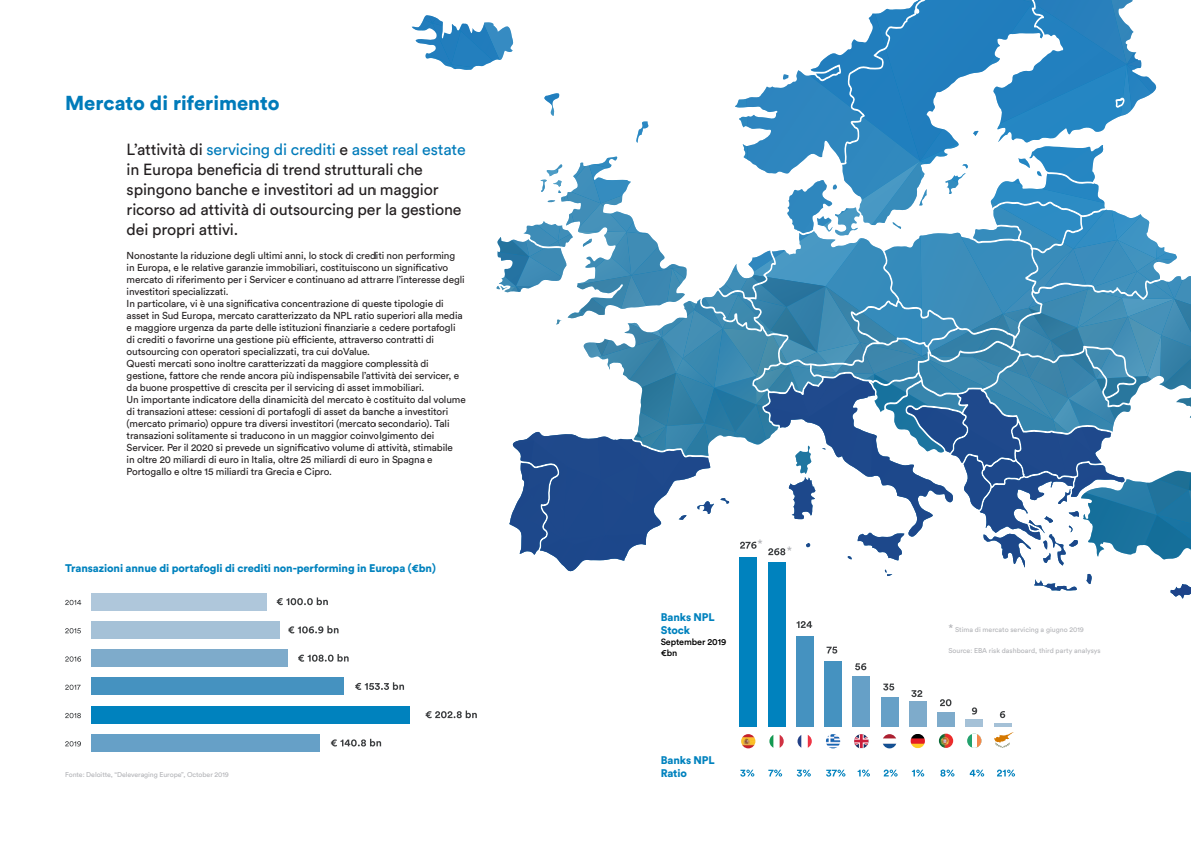
<style>
.page{position:relative;width:1191px;height:842px;background:#fff}
.page>*{position:absolute;margin:0;border:0;box-sizing:border-box;transform-origin:0 0}
.t1{font:900 20px "Circular Std";color:#007bba}
.t2{font:16px/20px "Circular Std";letter-spacing:-.01em;color:#231f20}
.t3{font:12px "Circular Std";color:#b2b3b7}
.t4{font:900 11px "Circular Std";letter-spacing:-.01em;color:#0082be}
.t5{font:10px/12px "Circular Std";letter-spacing:-.01em;color:#231f20}
.t6{font:500 9px "Circular Std";letter-spacing:-.01em;color:#000001}
.t7{font:7px "Circular Std";letter-spacing:-.005em;color:#b2b3b7}
.s1{color:#007bba}
.s2{font-size:11px}
</style>
<div class="page">
<svg style="left:412px;top:0;width:779px;height:599px"></svg>
<svg style="left:509px;top:373px;width:615px;height:218px"></svg>
<svg style="left:1170px;top:584px;width:21px;height:15px"></svg>
<div style="left:91px;top:593px;width:176px;height:17px;background:#afc7db"></div>
<div style="left:91px;top:621px;width:188px;height:17px;background:#a5c1d7"></div>
<div style="left:91px;top:649px;width:197px;height:18px;background:#7eabcb"></div>
<div style="left:91px;top:678px;width:252px;height:17px;background:#4592c0"></div>
<div style="left:91px;top:706px;width:319px;height:17px;background:#0082be"></div>
<div style="left:91px;top:734px;width:229px;height:18px;background:#66a0c7"></div>
<svg style="left:65px;top:600px;width:16px;height:5px"></svg>
<svg style="left:65px;top:628px;width:16px;height:5px"></svg>
<svg style="left:65px;top:656px;width:16px;height:6px"></svg>
<svg style="left:65px;top:685px;width:16px;height:5px"></svg>
<svg style="left:65px;top:713px;width:16px;height:5px"></svg>
<svg style="left:65px;top:741px;width:16px;height:5px"></svg>
<svg style="left:277px;top:597px;width:51px;height:8px"></svg>
<svg style="left:288px;top:626px;width:50px;height:7px"></svg>
<svg style="left:298px;top:654px;width:51px;height:8px"></svg>
<svg style="left:355px;top:682px;width:49px;height:8px"></svg>
<svg style="left:425px;top:710px;width:52px;height:8px"></svg>
<svg style="left:331px;top:739px;width:50px;height:7px"></svg>
<div style="left:739px;top:557px;width:18px;height:170px;background:#0082be"></div>
<div style="left:768px;top:562px;width:17px;height:165px;background:#0082be"></div>
<div style="left:796px;top:637px;width:17px;height:90px;background:#4592c0"></div>
<div style="left:824px;top:661px;width:17px;height:66px;background:#4592c0"></div>
<div style="left:852px;top:677px;width:18px;height:50px;background:#66a0c7"></div>
<div style="left:881px;top:697px;width:17px;height:30px;background:#66a0c7"></div>
<div style="left:909px;top:702px;width:17px;height:25px;background:#7eabcb"></div>
<div style="left:937px;top:712px;width:17px;height:15px;background:#7eabcb"></div>
<div style="left:965px;top:719px;width:18px;height:8px;background:#a5c1d7"></div>
<hr style="left:994px;top:723px;width:17px;height:4px;background:#a5c1d7">
<svg style="left:740px;top:542px;width:16px;height:7px"></svg>
<svg style="left:768px;top:548px;width:17px;height:7px"></svg>
<svg style="left:796px;top:621px;width:16px;height:7px"></svg>
<svg style="left:826px;top:647px;width:11px;height:7px"></svg>
<svg style="left:855px;top:663px;width:11px;height:7px"></svg>
<svg style="left:883px;top:684px;width:11px;height:6px"></svg>
<svg style="left:911px;top:690px;width:11px;height:7px"></svg>
<svg style="left:940px;top:699px;width:11px;height:7px"></svg>
<svg style="left:972px;top:707px;width:5px;height:7px"></svg>
<svg style="left:1000px;top:711px;width:5px;height:7px"></svg>
<svg style="left:740px;top:769px;width:14px;height:8px"></svg>
<svg style="left:768px;top:769px;width:14px;height:7px"></svg>
<svg style="left:796px;top:769px;width:15px;height:8px"></svg>
<svg style="left:826px;top:769px;width:19px;height:8px"></svg>
<svg style="left:857px;top:769px;width:13px;height:7px"></svg>
<svg style="left:883px;top:769px;width:14px;height:7px"></svg>
<svg style="left:912px;top:769px;width:12px;height:7px"></svg>
<svg style="left:940px;top:769px;width:14px;height:8px"></svg>
<svg style="left:969px;top:769px;width:15px;height:7px"></svg>
<svg style="left:997px;top:769px;width:18px;height:7px"></svg>
<img style="left:769px;top:734px;width:14px;height:14px;border-radius:7px">
<img style="left:797px;top:734px;width:15px;height:14px;border-radius:7px">
<img style="left:826px;top:734px;width:14px;height:14px;border-radius:7px">
<svg style="left:854px;top:734px;width:14px;height:14px"></svg>
<img style="left:882px;top:734px;width:14px;height:14px;border-radius:7px">
<img style="left:910px;top:734px;width:15px;height:14px">
<img style="left:939px;top:734px;width:14px;height:14px;border-radius:7px">
<div style="left:967px;top:734px;width:14px;height:14px;background:#23a26e;border-radius:7px"></div>
<svg style="left:971px;top:734px;width:6px;height:14px"></svg>
<svg style="left:977px;top:734px;width:4px;height:14px"></svg>
<img style="left:741px;top:734px;width:14px;height:14px;border-radius:7px">
<svg style="left:994px;top:732px;width:19px;height:16px"></svg>
<p class="t1" style="left:65px;top:90px;width:216px">Mercato di riferimento</p>
<p class="t2" style="left:127px;top:139px;width:340px">L’attività di <span class="s1">servicing di crediti</span> e <span class="s1">asset real estate </span>in Europa beneficia di trend strutturali che spingono banche e investitori ad un maggior ricorso ad attività di outsourcing per la gestione dei propri attivi.</p>
<p class="t5" style="left:127px;top:250px;width:339px">Nonostante la riduzione degli ultimi anni, lo stock di crediti non performing in Europa, e le relative garanzie immobiliari, costituiscono un significativo mercato di riferimento per i Servicer e continuano ad attrarre l’interesse degli investitori specializzati.</p>
<p class="t5" style="left:127px;top:298px;width:337px">In particolare, vi è una significativa concentrazione di queste tipologie di asset in Sud Europa, mercato caratterizzato da NPL ratio superiori alla media e maggiore urgenza da parte delle istituzioni finanziarie a cedere portafogli di crediti o favorirne una gestione più efficiente, attraverso contratti di outsourcing con operatori specializzati, tra cui doValue.</p>
<p class="t5" style="left:127px;top:358px;width:334px">Questi mercati sono inoltre caratterizzati da maggiore complessità di gestione, fattore che rende ancora più indispensabile l’attività dei servicer, e da buone prospettive di crescita per il servicing di asset immobiliari.</p>
<p class="t5" style="left:127px;top:394px;width:341px">Un importante indicatore della dinamicità del mercato è costituito dal volume di transazioni attese: cessioni di portafogli di asset da banche a investitori (mercato primario) oppure tra diversi investitori (mercato secondario). Tali transazioni solitamente si traducono in un maggior coinvolgimento dei Servicer. Per il 2020 si prevede un significativo volume di attività, stimabile<br>in oltre 20 miliardi di euro in Italia, oltre 25 miliardi di euro in Spagna e Portogallo e oltre 15 miliardi tra Grecia e Cipro.</p>
<p class="t4" style="left:65px;top:561px;width:372px">Transazioni annue di portafogli di crediti non-performing in Europa (€bn)</p>
<p class="t7" style="left:65px;top:770px;width:165px">Fonte: Deloitte, “Deleveraging Europe”, October 2019</p>
<p class="t4" style="left:660px;top:610px;width:56px">Banks NPL</p>
<p class="t4" style="left:660px;top:623px;width:31px">Stock</p>
<p class="t6" style="left:660px;top:636px;width:67px">September 2019</p>
<p class="t6" style="left:660px;top:647px;width:18px">€bn</p>
<p class="t3" style="left:757px;top:536px;width:7px">*</p>
<p class="t3" style="left:786px;top:543px;width:7px">*</p>
<p class="t4" style="left:660px;top:753px;width:56px">Banks NPL</p>
<p class="t4" style="left:660px;top:766px;width:28px">Ratio</p>
<p class="t7" style="left:948px;top:625px;width:137px"><span class="s2">*</span> Stima di mercato servicing a giugno 2019</p>
<p class="t7" style="left:948px;top:647px;width:154px">Source: EBA risk dashboard, third party analysys</p>
</div>
